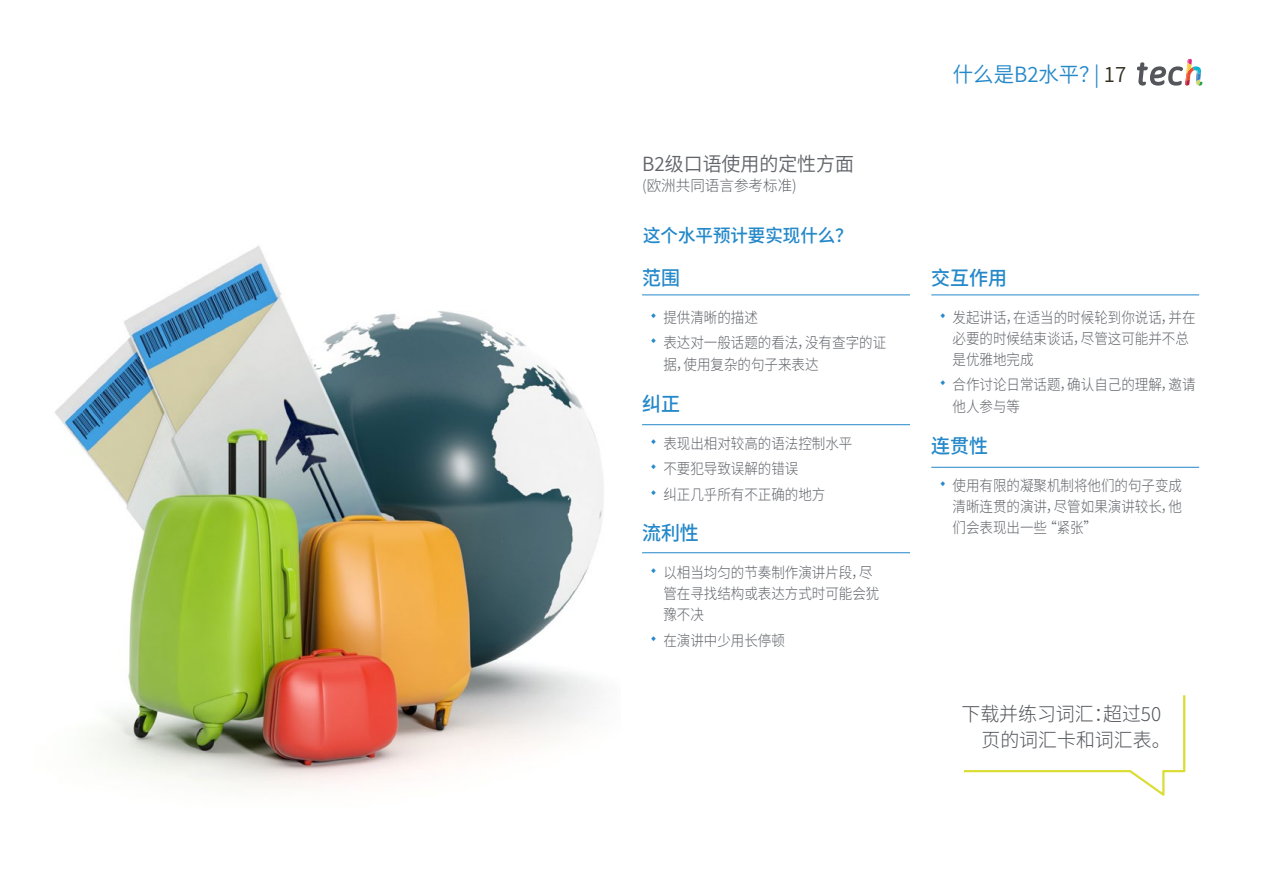
<style>
.page{position:relative;width:1263px;height:893px;background:#fff}
.page>*{position:absolute;margin:0;border:0;box-sizing:border-box;transform-origin:0 0}
.t1{font:21px "Source Han Sans CN";color:#2488c9}
.t2{font:300 19.5px/25.5px "Source Han Sans CN";color:#52555b}
.t3{font:500 19.5px "Source Han Sans CN";color:#2488c9}
.t4{font:19.5px "Source Han Sans CN";color:#61646a}
.t5{font:500 18px "Source Han Sans CN";color:#2488c9}
.t6{font:300 15px/21px "Source Han Sans CN";color:#61646a;scale:.9 1}
.t7{font:300 15px "Source Han Sans CN";color:#61646a}
.s1{color:#312e20}
</style>
<div class="page">
<svg style="left:1137px;top:59px;width:65px;height:27px"></svg>
<img style="left:55px;top:245px;width:549px;height:543px">
<svg style="left:964px;top:695px;width:222px;height:101px"></svg>
<hr style="left:642px;top:294px;width:268px;height:1px;background:#2488c9">
<hr style="left:931px;top:294px;width:268px;height:1px;background:#2488c9">
<hr style="left:642px;top:424px;width:268px;height:1px;background:#2488c9">
<hr style="left:931px;top:467px;width:268px;height:1px;background:#2488c9">
<hr style="left:642px;top:552px;width:268px;height:1px;background:#2488c9">
<h2 class="t4" style="left:642px;top:153px;width:213px">B2级口语使用的定性方面</h2>
<p class="t7" style="left:642px;top:177px;width:156px">(欧洲共同语言参考标准)</p>
<p class="t5" style="left:643px;top:225px;width:211px">这个水平预计要实现什么？</p>
<h2 class="t3" style="left:642px;top:266px;width:39px">范围</h2>
<p class="t6" style="left:663px;top:305px;width:249px;line-height:25.2px">提供清晰的描述<br>表达对一般话题的看法，没有查字的证</p>
<p class="t6" style="left:663px;top:355px;width:174px">据，使用复杂的句子来表达</p>
<h2 class="t3" style="left:642px;top:393px;width:39px">纠正</h2>
<p class="t6" style="left:663px;top:431px;width:211px;line-height:25.2px">表现出相对较高的语法控制水平不要犯导致误解的错误<br>纠正几乎所有不正确的地方</p>
<h2 class="t3" style="left:642px;top:522px;width:58px">流利性</h2>
<p class="t6" style="left:663px;top:563px;width:241px">以相当均匀的节奏制作演讲片段，尽管在寻找结构或表达方式时可能会犹豫不决</p>
<p class="t6" style="left:663px;top:630px;width:136px">在演讲中少用长停顿</p>
<h1 class="t1" style="left:953px;top:63px;width:175px">什么是B2水平？| <span class="s1">17</span></h1>
<h2 class="t3" style="left:931px;top:266px;width:77px">交互作用</h2>
<p class="t6" style="left:952px;top:307px;width:271px">发起讲话，在适当的时候轮到你说话，并在必要的时候结束谈话，尽管这可能并不总是优雅地完成</p>
<p class="t6" style="left:952px;top:373px;width:271px;line-height:22.5px">合作讨论日常话题，确认自己的理解，邀请他人参与等</p>
<h2 class="t3" style="left:931px;top:435px;width:58px">连贯性</h2>
<p class="t6" style="left:952px;top:475px;width:256px;text-align:justify">使用有限的凝聚机制将他们的句子变成清晰连贯的演讲，尽管如果演讲较长，他们会表现出一些 “紧张”</p>
<h2 class="t2" style="left:981px;top:702px;width:191px;text-indent:-20px">下载并练习词汇：超过50页的词汇卡和词汇表。</h2>
</div>
